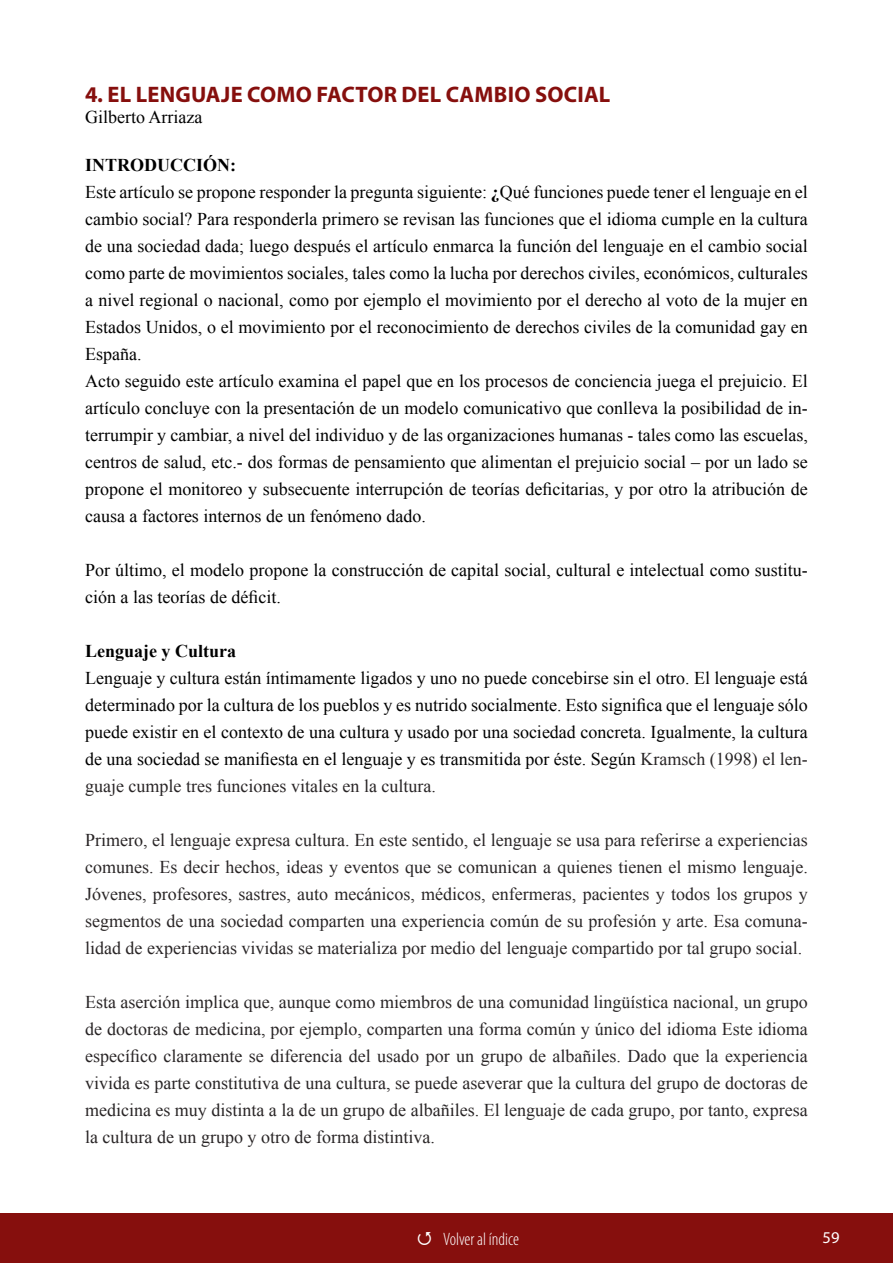
<style>
.page{position:relative;width:893px;height:1263px;background:#fff}
.page>*{position:absolute;margin:0;border:0;box-sizing:border-box;transform-origin:0 0}
.t1{font:700 22.5px "Myriad Pro";letter-spacing:.01em;color:#860f0d}
.t2{font:18px/27px "Times New Roman";color:#000}
.t3{font:18px/27px "Times New Roman";color:#292526;text-align:justify}
.t4{font:700 18px "Times New Roman";color:#000}
.t5{font:300 condensed 18px "Myriad Pro";color:#fff}
.t6{font:16.5px "Myriad Pro";color:#fff}
.s1{font-weight:700}
.s2{color:#292526}
</style>
<div class="page">
<div style="left:0;top:1213px;width:893px;height:49px;background:#860f0d"></div>
<p class="t1" style="left:85px;top:80px;width:527px">4. EL LENGUAJE COMO FACTOR DEL CAMBIO SOCIAL</p>
<p class="t2" style="left:85px;top:103px;width:119px">Gilberto Arriaza</p>
<p class="t2" style="left:85px;top:151px;width:724px"><span class="s1">INTRODUCCIÓN:<br></span>Este artículo se propone responder la pregunta siguiente: <span class="s1">¿</span>Qué funciones puede tener el lenguaje en el cambio social? Para responderla primero se revisan las funciones que el idioma cumple en la cultura de una sociedad dada; luego después el artículo enmarca la función del lenguaje en el cambio social como parte de movimientos sociales, tales como la lucha por derechos civiles, económicos, culturales a nivel regional o nacional, como por ejemplo el movimiento por el derecho al voto de la mujer en Estados Unidos, o el movimiento por el reconocimiento de derechos civiles de la comunidad gay en España.<br>Acto seguido este artículo examina el papel que en los procesos de conciencia juega el prejuicio. El artículo concluye con la presentación de un modelo comunicativo que conlleva la posibilidad de in&shy;terrumpir y cambiar, a nivel del individuo y de las organizaciones humanas - tales como las escuelas, centros de salud, etc.- dos formas de pensamiento que alimentan el prejuicio social – por un lado se propone el monitoreo y subsecuente interrupción de teorías deficitarias, y por otro la atribución de causa a factores internos de un fenómeno dado.</p>
<p class="t2" style="left:85px;top:556px;width:724px">Por último, el modelo propone la construcción de capital social, cultural e intelectual como sustitu&shy;ción a las teorías de déficit.</p>
<p class="t4" style="left:85px;top:639px;width:153px">Lenguaje y Cultura</p>
<p class="t2" style="left:85px;top:664px;width:724px;text-align:justify">Lenguaje y cultura están íntimamente ligados y uno no puede concebirse sin el otro. El lenguaje está determinado por la cultura de los pueblos y es nutrido socialmente. Esto significa que el lenguaje sólo puede existir en el contexto de una cultura y usado por una sociedad concreta. Igualmente, la cultura de una sociedad se manifiesta en el lenguaje y es transmitida por éste. Según <span class="s2">Kramsch (1998) el len&shy;guaje cumple tres funciones vitales en la cultura.</span></p>
<p class="t3" style="left:85px;top:826px;width:724px">Primero, el lenguaje expresa cultura. En este sentido, el lenguaje se usa para referirse a experiencias comunes. Es decir hechos, ideas y eventos que se comunican a quienes tienen el mismo lenguaje.<br>Jóvenes, profesores, sastres, auto mecánicos, médicos, enfermeras, pacientes y todos los grupos y segmentos de una sociedad comparten una experiencia común de su profesión y arte. Esa comuna&shy;lidad de experiencias vividas se materializa por medio del lenguaje compartido por tal grupo social.</p>
<p class="t3" style="left:85px;top:988px;width:724px">Esta aserción implica que, aunque como miembros de una comunidad lingüística nacional, un grupo de doctoras de medicina, por ejemplo, comparten una forma común y único del idioma Este idioma específico claramente se diferencia del usado por un grupo de albañiles. Dado que la experiencia vivida es parte constitutiva de una cultura, se puede aseverar que la cultura del grupo de doctoras de medicina es muy distinta a la de un grupo de albañiles. El lenguaje de cada grupo, por tanto, expresa la cultura de un grupo y otro de forma distintiva.</p>
<p class="t5" style="left:443px;top:1229px;width:77px">Volver al índice</p>
<p class="t6" style="left:823px;top:1227px;width:18px">59</p>
</div>
